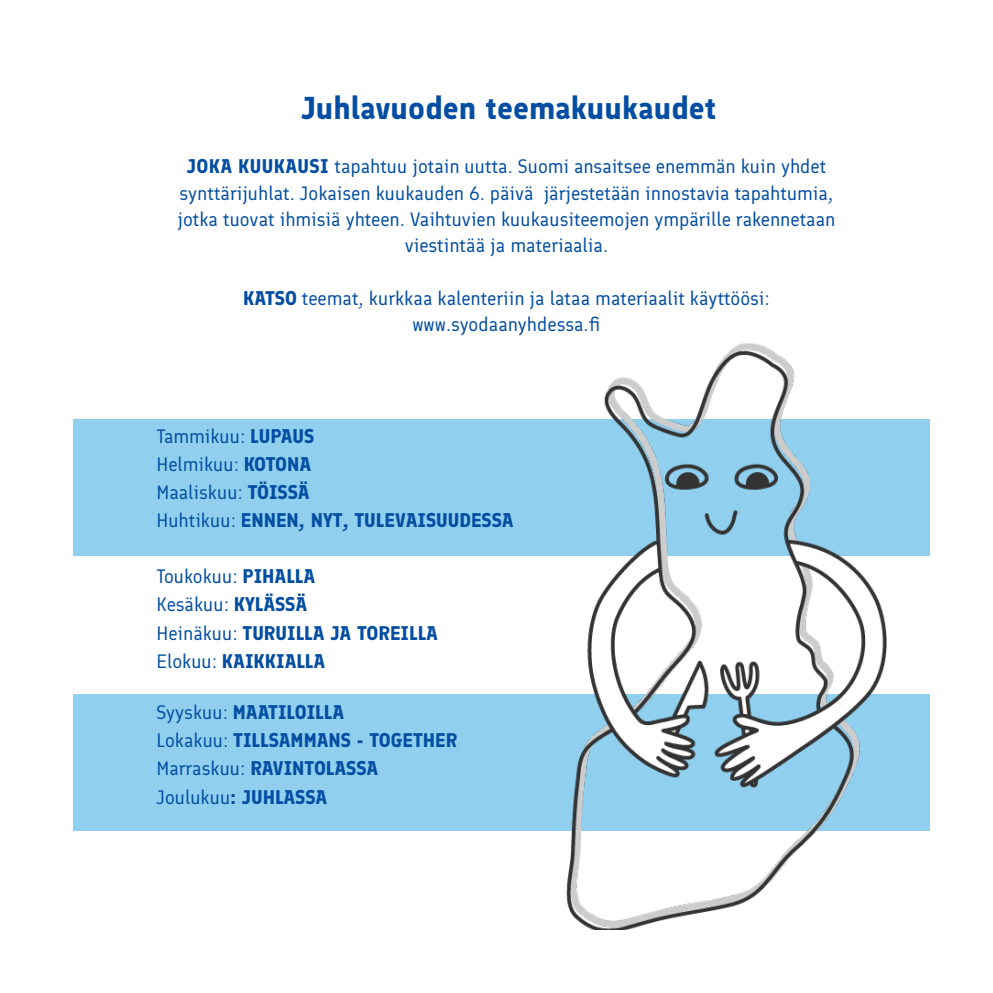
<style>
.page{position:relative;width:993px;height:993px;background:#fff}
.page>*{position:absolute;margin:0;border:0;box-sizing:border-box;transform-origin:0 0}
.t1{font:700 30.8px "Finlandica";color:#034ea2}
.t2{font:19.25px/26.2px "Finlandica";color:#034ea2;text-align:center}
.t3{font:700 19.25px/28px "Finlandica";color:#034ea2}
.s1{font-weight:700}
.s2{font-weight:400}
</style>
<div class="page">
<div style="left:74px;top:693px;width:855px;height:137px;background:#91cfee"></div>
<div style="left:74px;top:419px;width:855px;height:137px;background:#91cfee"></div>
<img style="left:559px;top:343px;width:349px;height:586px">
<h1 class="t1" style="left:301px;top:89px;width:417px">Juhlavuoden teemakuukaudet</h1>
<p class="t2" style="left:177px;top:153px;width:659px"><span class="s1">JOKA KUUKAUSI</span> tapahtuu jotain uutta. Suomi ansaitsee enemmän kuin yhdet synttärijuhlat. Jokaisen kuukauden 6. päivä järjestetään innostavia tapahtumia, jotka tuovat ihmisiä yhteen. Vaihtuvien kuukausiteemojen ympärille rakennetaan viestintää ja materiaalia.</p>
<p class="t2" style="left:243px;top:284px;width:527px"><span class="s1">KATSO</span> teemat, kurkkaa kalenteriin ja lataa materiaalit käyttöösi: www.syodaanyhdessa.fi</p>
<p class="t3" style="left:156px;top:422px;width:358px"><span class="s2">Tammikuu:</span> LUPAUS<br><span class="s2">Helmikuu:</span> KOTONA<br><span class="s2">Maaliskuu:</span> TÖISSÄ<br><span class="s2">Huhtikuu:</span> ENNEN, NYT, TULEVAISUUDESSA</p>
<p class="t3" style="left:156px;top:562px;width:283px"><span class="s2">Toukokuu:</span> PIHALLA<br><span class="s2">Kesäkuu:</span> KYLÄSSÄ<br><span class="s2">Heinäkuu:</span> TURUILLA JA TOREILLA<br><span class="s2">Elokuu:</span> KAIKKIALLA</p>
<p class="t3" style="left:156px;top:697px;width:302px;line-height:28.5px"><span class="s2">Syyskuu:</span> MAATILOILLA<br><span class="s2">Lokakuu:</span> TILLSAMMANS - TOGETHER<br><span class="s2">Marraskuu:</span> RAVINTOLASSA<br><span class="s2">Joulukuu</span>: JUHLASSA</p>
</div>
